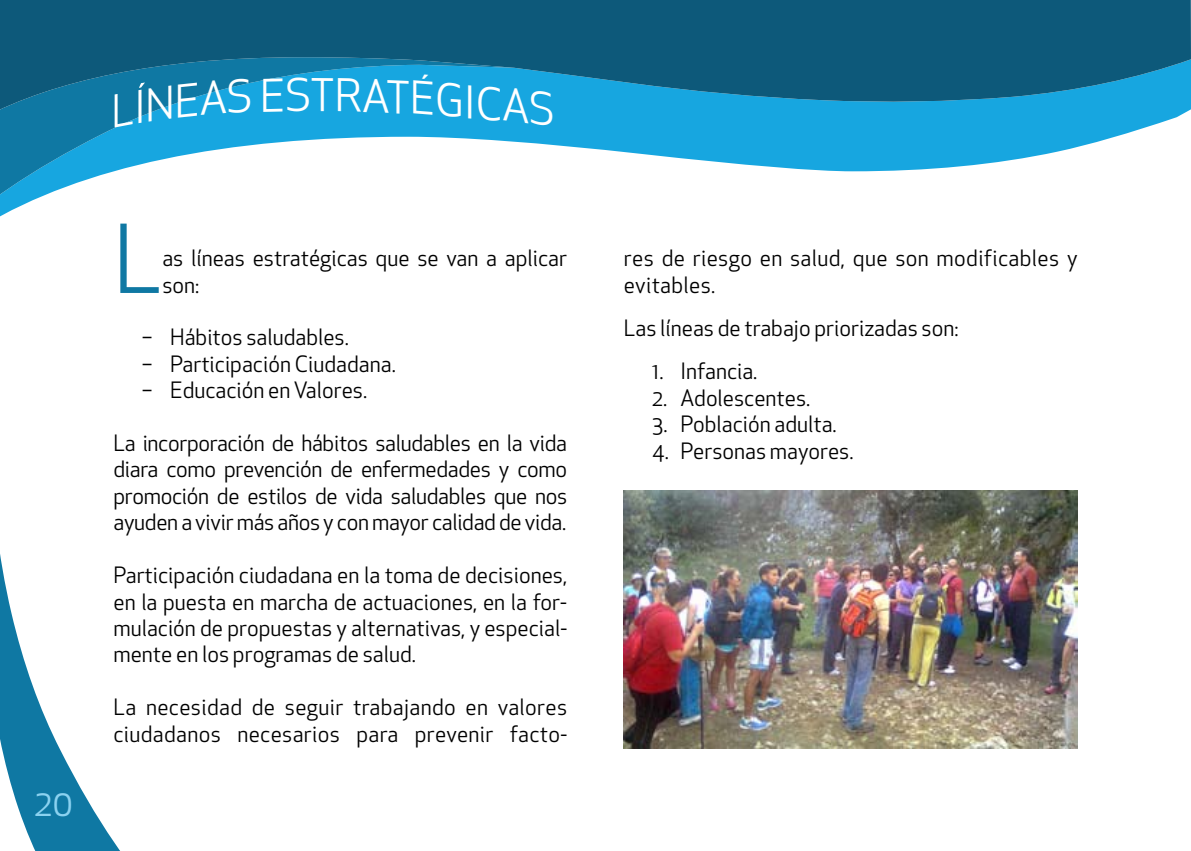
<style>
.page{position:relative;width:1191px;height:851px;background:#fff}
.page>*{position:absolute;margin:0;border:0;box-sizing:border-box;transform-origin:0 0}
.t1{font:92.4px "Apex New";color:#0f78a3}
.t2{font:44px "Apex New";color:#fff}
.t3{font:43.8px "Apex New";color:#fff}
.t4{font:36px "Apex New";color:#8bd2f0}
.t5{font:22px/26.4px "Apex New";color:#000}
</style>
<div class="page">
<svg style="left:0;top:554px;width:120px;height:296px"></svg>
<svg style="left:0;top:118px;width:1174px;height:99px"></svg>
<svg style="left:0;top:118px;width:514px;height:89px"></svg>
<svg style="left:0;top:0;width:1191px;height:118px;background:#0f6b91"></svg>
<img style="left:624px;top:490px;width:453px;height:258px">
<svg style="left:115px;top:82px;width:57px;height:45px;background:#1184b2"></svg>
<svg style="left:178px;top:79px;width:72px;height:39px;background:#1596cb"></svg>
<svg style="left:263px;top:78px;width:20px;height:34px"></svg>
<div style="left:312px;top:78px;width:96px;height:35px;background:#17a6e0"></div>
<div style="left:503px;top:87px;width:49px;height:40px;background:#17a6e0"></div>
<h3 class="t4" style="left:35px;top:779px;width:40px">20</h3>
<h2 class="t2" style="left:285px;top:67px;width:22px">s</h2>
<h3 class="t3" style="left:413px;top:70px;width:89px;rotate:4deg">égic</h3>
<h1 class="t1" style="left:113px;top:201px;width:50px">L</h1>
<p class="t5" style="left:162px;top:245px;width:406px">as líneas estratégicas que se van a aplicar son:</p>
<p class="t5" style="left:142px;top:324px;width:256px">− Hábitos saludables.<br>− Participación Ciudadana. − Educación en Valores.</p>
<p class="t5" style="left:113px;top:430px;width:455px;text-align:justify">La incorporación de hábitos saludables en la vida diara como prevención de enfermedades y como promoción de estilos de vida saludables que nos ayuden a vivir más años y con mayor calidad de vida.</p>
<p class="t5" style="left:113px;top:562px;width:455px;text-align:justify">Participación ciudadana en la toma de decisiones, en la puesta en marcha de actuaciones, en la for&shy;mulación de propuestas y alternativas, y especial&shy;mente en los programas de salud.</p>
<p class="t5" style="left:113px;top:694px;width:455px">La necesidad de seguir trabajando en valores ciudadanos necesarios para prevenir facto-</p>
<p class="t5" style="left:624px;top:245px;width:455px">res de riesgo en salud, que son modificables y evitables.</p>
<p class="t5" style="left:624px;top:315px;width:336px">Las líneas de trabajo priorizadas son:</p>
<p class="t5" style="left:652px;top:358px;width:107px">1. Infancia.</p>
<p class="t5" style="left:652px;top:384px;width:160px">2. Adolescentes.</p>
<p class="t5" style="left:652px;top:411px;width:186px">3. Población adulta.</p>
<p class="t5" style="left:652px;top:437px;width:203px">4. Personas mayores.</p>
</div>
